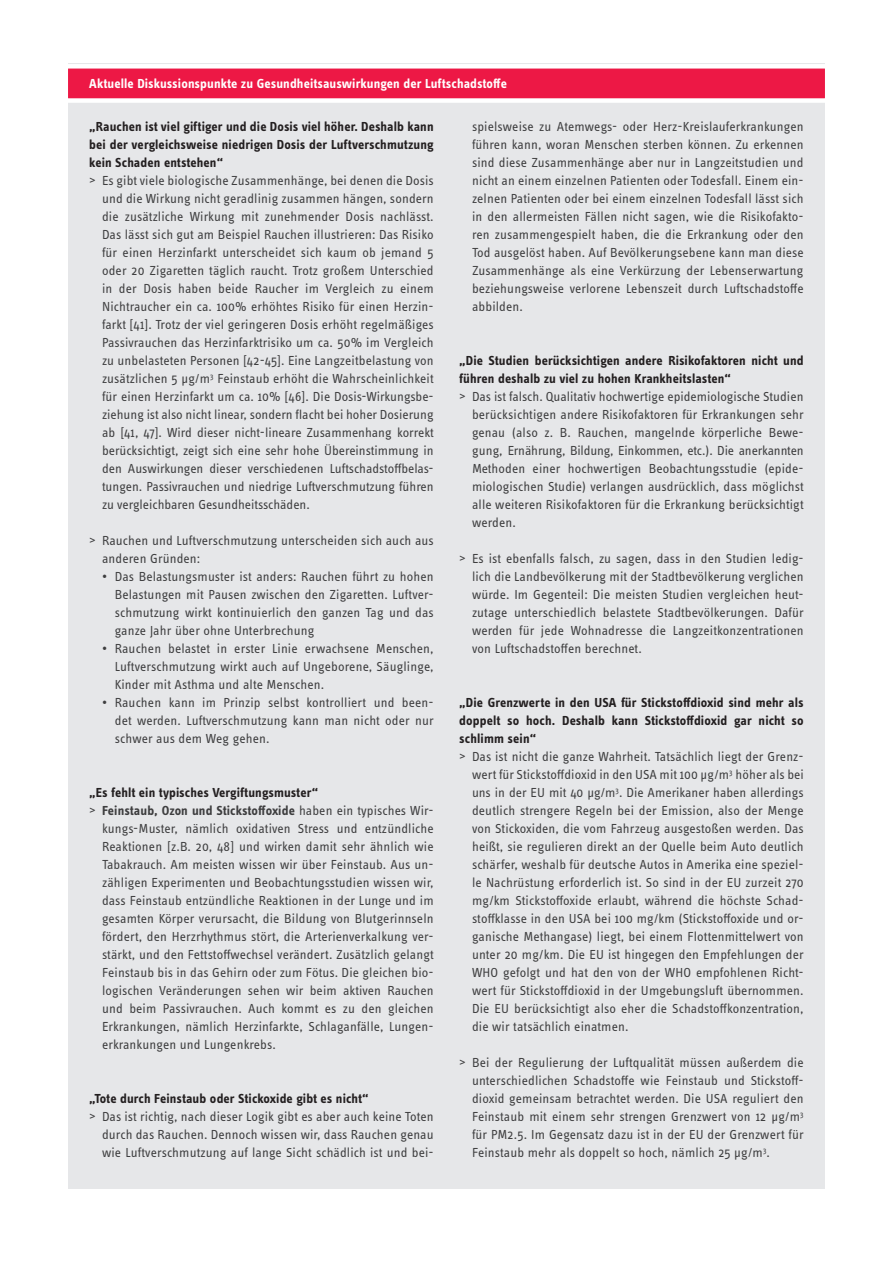
<style>
.page{position:relative;width:893px;height:1263px;background:#fff}
.page>*{position:absolute;margin:0;border:0;box-sizing:border-box;transform-origin:0 0}
.t1{font:13.5px/18px "Info OT Text";letter-spacing:.01em;color:#3e3e3f;text-align:justify}
.t2{font:700 13.5px/18px "Info OT Text";letter-spacing:.01em;color:#231f20;text-align:justify}
.t3{font:700 13.5px "Info OT Text";letter-spacing:.005em;color:#fff}
.t4{font:700 13.5px "Info OT Text";letter-spacing:.005em;color:#3e3e3f}
.s1{font-weight:400}
</style>
<div class="page">
<div style="left:68px;top:64px;width:757px;height:1125px;background:#e6e7e9"></div>
<svg style="left:68px;top:63px;width:757px;height:40px;background:#f05274"></svg>
<p class="t3" style="left:89px;top:75px;width:419px">Aktuelle Diskussionspunkte zu Gesundheitsauswirkungen der Luftschadstoffe</p>
<p class="t2" style="left:89px;top:117px;width:346px">„Rauchen ist viel giftiger und die Dosis viel höher. Deshalb kann bei der vergleichsweise niedrigen Dosis der Luftverschmutzung kein Schaden entstehen“</p>
<p class="t1" style="left:102px;top:171px;width:333px;text-indent:-13px">&gt; Es gibt viele biologische Zusammenhänge, bei denen die Dosis und die Wirkung nicht geradlinig zusammen hängen, sondern die zusätzliche Wirkung mit zunehmender Dosis nachlässt.<br>Das lässt sich gut am Beispiel Rauchen illustrieren: Das Risiko für einen Herzinfarkt unterscheidet sich kaum ob jemand 5 oder 20 Zigaretten täglich raucht. Trotz großem Unterschied in der Dosis haben beide Raucher im Vergleich zu einem Nichtraucher ein ca. 100% erhöhtes Risiko für einen Herzin&shy;farkt [41]. Trotz der viel geringeren Dosis erhöht regelmäßiges Passivrauchen das Herzinfarktrisiko um ca. 50% im Vergleich zu unbelasteten Personen [42-45]. Eine Langzeitbelastung von zusätzlichen 5 µg/m<sup>3</sup> Feinstaub erhöht die Wahrscheinlichkeit für einen Herzinfarkt um ca. 10% [46]. Die Dosis-Wirkungsbe&shy;ziehung ist also nicht linear, sondern flacht bei hoher Dosierung ab [41, 47]. Wird dieser nicht-lineare Zusammenhang korrekt berücksichtigt, zeigt sich eine sehr hohe Übereinstimmung in den Auswirkungen dieser verschiedenen Luftschadstoffbelas&shy;tungen. Passivrauchen und niedrige Luftverschmutzung führen zu vergleichbaren Gesundheitsschäden.</p>
<p class="t1" style="left:102px;top:531px;width:333px;text-indent:-13px">&gt; Rauchen und Luftverschmutzung unterscheiden sich auch aus anderen Gründen:</p>
<p class="t1" style="left:115px;top:567px;width:320px;text-indent:-13px">• Das Belastungsmuster ist anders: Rauchen führt zu hohen Belastungen mit Pausen zwischen den Zigaretten. Luftver&shy;schmutzung wirkt kontinuierlich den ganzen Tag und das ganze Jahr über ohne Unterbrechung</p>
<p class="t1" style="left:115px;top:639px;width:320px;text-indent:-13px">• Rauchen belastet in erster Linie erwachsene Menschen, Luftverschmutzung wirkt auch auf Ungeborene, Säuglinge, Kinder mit Asthma und alte Menschen.</p>
<p class="t1" style="left:115px;top:693px;width:321px;text-indent:-13px">• Rauchen kann im Prinzip selbst kontrolliert und been&shy;det werden. Luftverschmutzung kann man nicht oder nur schwer aus dem Weg gehen.</p>
<p class="t2" style="left:89px;top:783px;width:230px">„Es fehlt ein typisches Vergiftungsmuster“</p>
<p class="t4" style="left:89px;top:802px;width:346px"><span class="s1">&gt;</span> Feinstaub, Ozon und Stickstoffoxide <span class="s1">haben ein typisches Wir-</span></p>
<p class="t1" style="left:102px;top:819px;width:333px">kungs-Muster, nämlich oxidativen Stress und entzündliche</p>
<p class="t1" style="left:102px;top:837px;width:333px">Reaktionen [z.B. 20, 48] und wirken damit sehr ähnlich wie</p>
<p class="t1" style="left:102px;top:855px;width:333px">Tabakrauch. Am meisten wissen wir über Feinstaub. Aus un-</p>
<p class="t1" style="left:102px;top:873px;width:333px">zähligen Experimenten und Beobachtungsstudien wissen wir,</p>
<p class="t1" style="left:102px;top:891px;width:333px">dass Feinstaub entzündliche Reaktionen in der Lunge und im</p>
<p class="t1" style="left:102px;top:909px;width:333px">gesamten Körper verursacht, die Bildung von Blutgerinnseln</p>
<p class="t1" style="left:102px;top:927px;width:333px">fördert, den Herzrhythmus stört, die Arterienverkalkung ver-</p>
<p class="t1" style="left:102px;top:945px;width:333px">stärkt, und den Fettstoffwechsel verändert. Zusätzlich gelangt</p>
<p class="t1" style="left:102px;top:963px;width:333px">Feinstaub bis in das Gehirn oder zum Fötus. Die gleichen bio-</p>
<p class="t1" style="left:102px;top:981px;width:333px">logischen Veränderungen sehen wir beim aktiven Rauchen</p>
<p class="t1" style="left:102px;top:999px;width:333px">und beim Passivrauchen. Auch kommt es zu den gleichen</p>
<p class="t1" style="left:102px;top:1017px;width:333px">Erkrankungen, nämlich Herzinfarkte, Schlaganfälle, Lungen-</p>
<p class="t1" style="left:102px;top:1035px;width:175px">erkrankungen und Lungenkrebs.</p>
<p class="t2" style="left:89px;top:1089px;width:281px">„Tote durch Feinstaub oder Stickoxide gibt es nicht“</p>
<p class="t1" style="left:102px;top:1107px;width:333px;text-indent:-13px">&gt; Das ist richtig, nach dieser Logik gibt es aber auch keine Toten durch das Rauchen. Dennoch wissen wir, dass Rauchen genau wie Luftverschmutzung auf lange Sicht schädlich ist und bei-</p>
<p class="t1" style="left:472px;top:117px;width:333px">spielsweise zu Atemwegs- oder Herz-Kreislauferkrankungen führen kann, woran Menschen sterben können. Zu erkennen sind diese Zusammenhänge aber nur in Langzeitstudien und nicht an einem einzelnen Patienten oder Todesfall. Einem ein&shy;zelnen Patienten oder bei einem einzelnen Todesfall lässt sich in den allermeisten Fällen nicht sagen, wie die Risikofakto&shy;ren zusammengespielt haben, die die Erkrankung oder den Tod ausgelöst haben. Auf Bevölkerungsebene kann man diese Zusammenhänge als eine Verkürzung der Lebenserwartung beziehungsweise verlorene Lebenszeit durch Luftschadstoffe abbilden.</p>
<p class="t2" style="left:459px;top:351px;width:346px">„Die Studien berücksichtigen andere Risikofaktoren nicht und führen deshalb zu viel zu hohen Krankheitslasten“</p>
<p class="t1" style="left:472px;top:387px;width:333px;text-indent:-13px">&gt; Das ist falsch. Qualitativ hochwertige epidemiologische Studien berücksichtigen andere Risikofaktoren für Erkrankungen sehr genau (also z. B. Rauchen, mangelnde körperliche Bewe&shy;gung, Ernährung, Bildung, Einkommen, etc.). Die anerkannten Methoden einer hochwertigen Beobachtungsstudie (epide&shy;miologischen Studie) verlangen ausdrücklich, dass möglichst alle weiteren Risikofaktoren für die Erkrankung berücksichtigt werden.</p>
<p class="t1" style="left:472px;top:549px;width:333px;text-indent:-13px">&gt; Es ist ebenfalls falsch, zu sagen, dass in den Studien ledig&shy;lich die Landbevölkerung mit der Stadtbevölkerung verglichen würde. Im Gegenteil: Die meisten Studien vergleichen heut&shy;zutage unterschiedlich belastete Stadtbevölkerungen. Dafür werden für jede Wohnadresse die Langzeitkonzentrationen von Luftschadstoffen berechnet.</p>
<p class="t2" style="left:459px;top:693px;width:346px">„Die Grenzwerte in den USA für Stickstoffdioxid sind mehr als doppelt so hoch. Deshalb kann Stickstoffdioxid gar nicht so schlimm sein“</p>
<p class="t1" style="left:472px;top:747px;width:333px;text-indent:-13px">&gt; Das ist nicht die ganze Wahrheit. Tatsächlich liegt der Grenz&shy;wert für Stickstoffdioxid in den USA mit 100 µg/m<sup>3</sup> höher als bei uns in der EU mit 40 µg/m<sup>3</sup>. Die Amerikaner haben allerdings deutlich strengere Regeln bei der Emission, also der Menge von Stickoxiden, die vom Fahrzeug ausgestoßen werden. Das heißt, sie regulieren direkt an der Quelle beim Auto deutlich schärfer, weshalb für deutsche Autos in Amerika eine speziel&shy;le Nachrüstung erforderlich ist. So sind in der EU zurzeit 270 mg/km Stickstoffoxide erlaubt, während die höchste Schad&shy;stoffklasse in den USA bei 100 mg/km (Stickstoffoxide und or&shy;ganische Methangase) liegt, bei einem Flottenmittelwert von unter 20 mg/km. Die EU ist hingegen den Empfehlungen der WHO gefolgt und hat den von der WHO empfohlenen Richt&shy;wert für Stickstoffdioxid in der Umgebungsluft übernommen.<br>Die EU berücksichtigt also eher die Schadstoffkonzentration, die wir tatsächlich einatmen.</p>
<p class="t1" style="left:472px;top:1053px;width:333px;text-indent:-13px">&gt; Bei der Regulierung der Luftqualität müssen außerdem die unterschiedlichen Schadstoffe wie Feinstaub und Stickstoff&shy;dioxid gemeinsam betrachtet werden. Die USA reguliert den Feinstaub mit einem sehr strengen Grenzwert von 12 µg/m<sup>3 </sup>für PM2.5. Im Gegensatz dazu ist in der EU der Grenzwert für Feinstaub mehr als doppelt so hoch, nämlich 25 µg/m<sup>3</sup>.</p>
</div>
